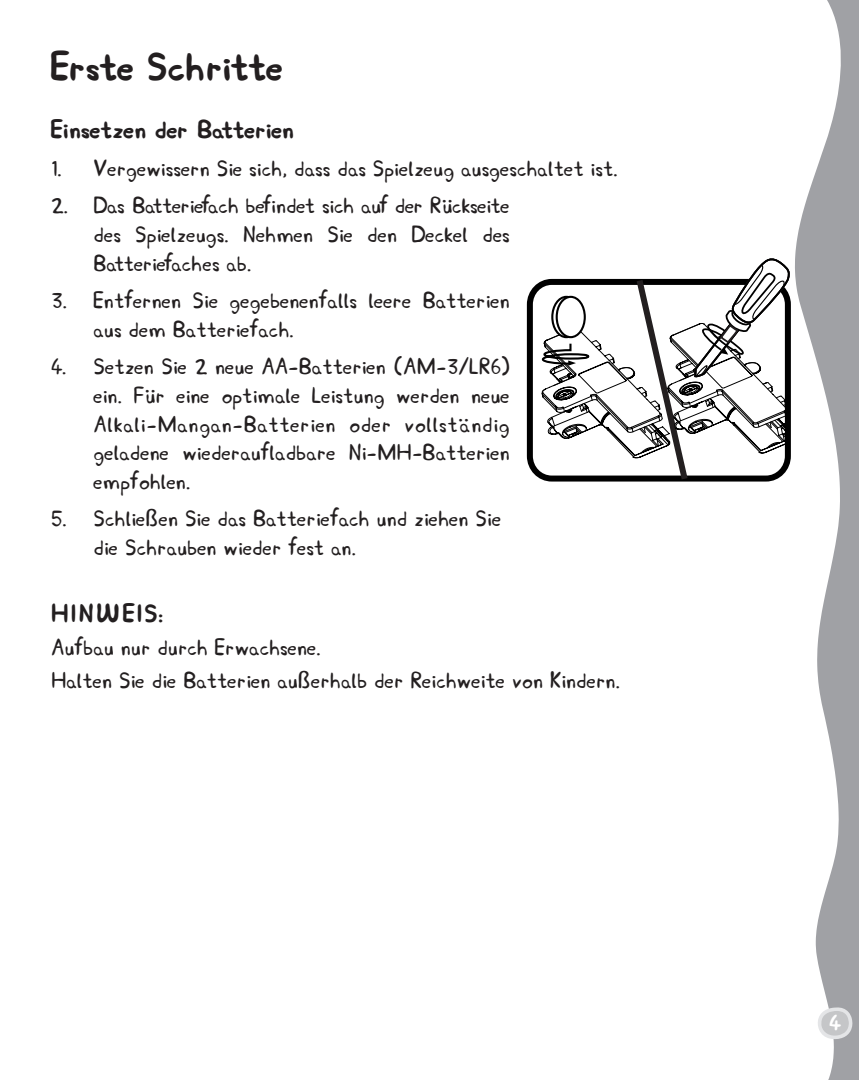
<style>
.page{position:relative;width:859px;height:1080px;background:#fff}
.page>*{position:absolute;margin:0;border:0;box-sizing:border-box;transform-origin:0 0}
.Headline{font:700 42px "Peppa";color:#231f20}
.body_text_2{font:700 27px "Peppa";color:#231f20}
.body_text_2-2{font:700 27px "Peppa";letter-spacing:.095em;color:#231f20}
.body_text_2-3{font:24px/28.8px "Peppa";color:#231f20;text-align:justify}
.t1{font:700 24px "Peppa";color:#fff}
</style>
<div class="page">
<svg style="left:795px;top:0;width:64px;height:1080px"></svg>
<svg style="left:816px;top:1007px;width:37px;height:33px"></svg>
<div style="left:527px;top:279px;width:264px;height:203px;border:6px solid #000;border-radius:22px"></div>
<svg style="left:541px;top:258px;width:250px;height:224px"></svg>
<svg style="left:552px;top:297px;width:28px;height:40px"></svg>
<div style="left:551px;top:296px;width:30px;height:42px;border:2px solid #000;border-radius:50%"></div>
<div style="left:557px;top:297px;width:28px;height:40px;background:#fff;border-radius:50%"></div>
<div style="left:556px;top:296px;width:30px;height:42px;border:2px solid #000;border-radius:50%"></div>
<p class="Headline" style="left:51px;top:40px;width:234px">Erste Schritte</p>
<p class="body_text_2" style="left:51px;top:113px;width:245px">Einsetzen der Batterien</p>
<p class="body_text_2-3" style="left:51px;top:153px;width:568px">1. Vergewissern Sie sich, dass das Spielzeug ausgeschaltet ist.</p>
<p class="body_text_2-3" style="left:94px;top:191px;width:418px;text-indent:-43px">2. Das Batteriefach befindet sich auf der Rückseite des Spielzeugs. Nehmen Sie den Deckel des Batteriefaches ab.</p>
<p class="body_text_2-3" style="left:94px;top:286px;width:418px;text-indent:-43px">3. Entfernen Sie gegebenenfalls leere Batterien aus dem Batteriefach.</p>
<p class="body_text_2-3" style="left:94px;top:352px;width:418px;text-indent:-43px">4. Setzen Sie 2 neue AA-Batterien (AM-3/LR6) ein. Für eine optimale Leistung werden neue Alkali-Mangan-Batterien oder vollständig geladene wiederaufladbare Ni-MH-Batterien empfohlen.</p>
<p class="body_text_2-3" style="left:94px;top:504px;width:409px;text-indent:-43px">5. Schließen Sie das Batteriefach und ziehen Sie die Schrauben wieder fest an.</p>
<p class="body_text_2-2" style="left:51px;top:596px;width:114px">HINWEIS:</p>
<p class="body_text_2-3" style="left:51px;top:632px;width:272px">Aufbau nur durch Erwachsene.</p>
<p class="body_text_2-3" style="left:51px;top:666px;width:571px">Halten Sie die Batterien außerhalb der Reichweite von Kindern.</p>
<p class="t1" style="left:829px;top:1007px;width:13px">4</p>
</div>
